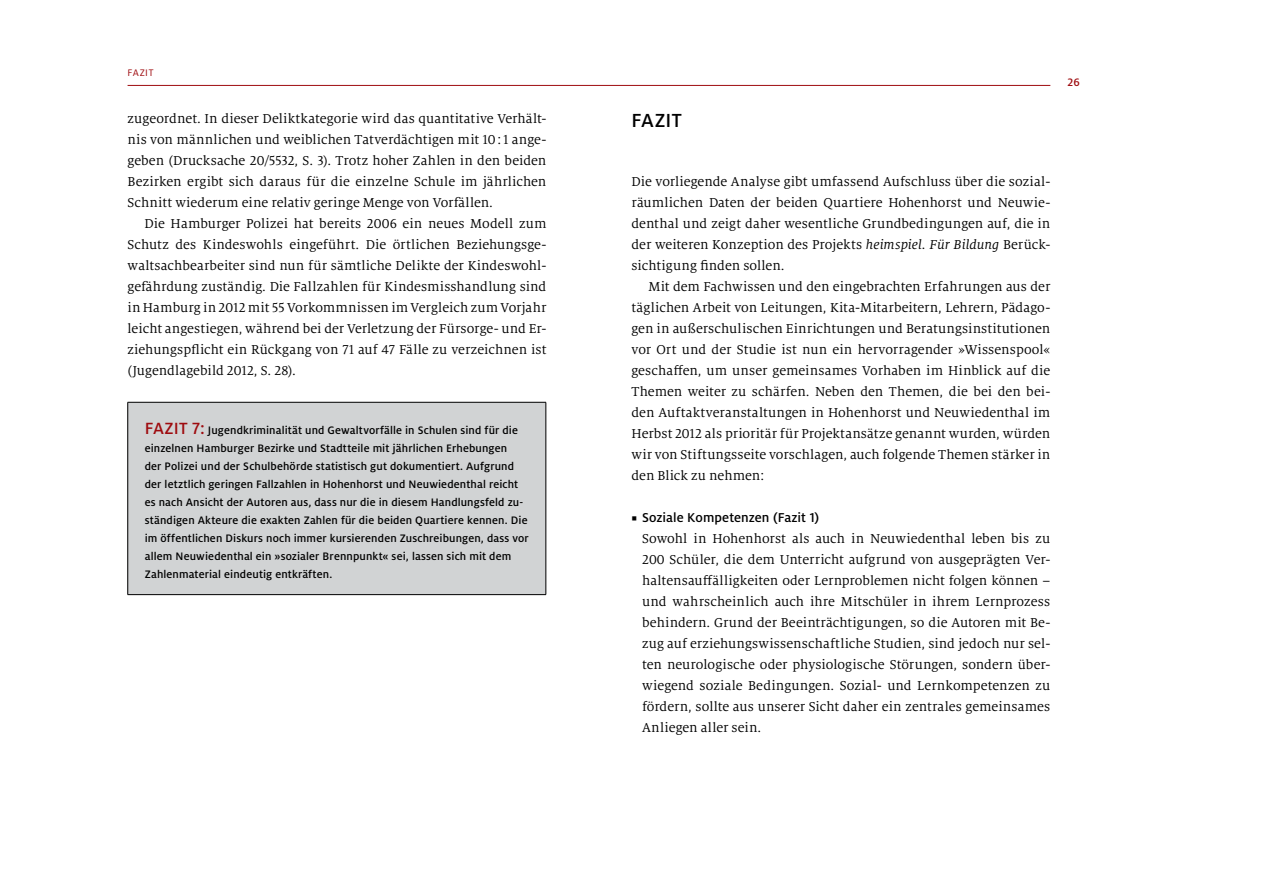
<style>
.page{position:relative;width:1263px;height:893px;background:#fff}
.page>*{position:absolute;margin:0;border:0;box-sizing:border-box;transform-origin:0 0}
.t1{font:500 21px "Milo OT";letter-spacing:.015em;color:#000}
.t2{font:14.25px/21px "Milo Serif OT";color:#000;text-align:justify}
.t3{font:500 14.25px "Milo OT";letter-spacing:.005em;color:#000}
.t4{font:500 12px/18px "Milo OT";letter-spacing:.015em;color:#000}
.t5{font:500 12px "Milo OT";color:#9e0b0f}
.t6{font:10.5px "Milo OT";letter-spacing:.055em;color:#9e0b0f}
.s1{font-size:18px;color:#9e0b0f}
.s2{font-style:italic}
.s3{font-family:"Minion Pro";font-weight:400}
</style>
<div class="page">
<hr style="left:128px;top:85px;width:922px;height:1px;background:#9e0b0f">
<div style="left:128px;top:402px;width:418px;height:193px;background:#d1d3d4"></div>
<hr style="left:128px;top:402px;width:418px;height:1px;background:#000">
<hr style="left:128px;top:594px;width:418px;height:1px;background:#000">
<hr style="left:127px;top:402px;width:1px;height:192px;background:#000">
<hr style="left:546px;top:402px;width:1px;height:192px;background:#000">
<p class="t6" style="left:128px;top:67px;width:27px">Fazit</p>
<p class="t2" style="left:128px;top:108px;width:420px">zugeordnet. In dieser Deliktkategorie wird das quantitative Verhält&shy;nis von männlichen und weiblichen Tatverdächtigen mit 10 :1 ange&shy;geben (Drucksache 20/5532, S. 3). Trotz hoher Zahlen in den beiden Bezirken ergibt sich daraus für die einzelne Schule im jährlichen Schnitt wiederum eine relativ geringe Menge von Vorfällen.</p>
<p class="t2" style="left:128px;top:213px;width:420px;text-indent:17px">Die Hamburger Polizei hat bereits 2006 ein neues Modell zum Schutz des Kindeswohls eingeführt. Die örtlichen Beziehungsge&shy;waltsachbearbeiter sind nun für sämtliche Delikte der Kindeswohl&shy;gefährdung zuständig. Die Fallzahlen für Kindesmisshandlung sind in Hamburg in 2012 mit 55 Vorkommnissen im Vergleich zum Vorjahr leicht angestiegen, während bei der Verletzung der Fürsorge- und Er&shy;ziehungspflicht ein Rückgang von 71 auf 47 Fälle zu verzeichnen ist (Jugendlagebild 2012, S. 28).</p>
<p class="t4" style="left:145px;top:421px;width:385px"><span class="s1">Fazit 7:</span> Jugendkriminalität und Gewaltvorfälle in Schulen sind für die einzelnen Hamburger Bezirke und Stadtteile mit jährlichen Erhebungen<br>der Polizei und der Schulbehörde statistisch gut dokumentiert. Aufgrund der letztlich geringen Fallzahlen in H ohenhorst und N euwiedenthal reicht es nach Ansicht der Autoren aus, dass nur die in diesem Handlungsfeld zu&shy;ständigen Akteure die exakten Zahlen für die beiden Quartiere kennen. Die im öffentlichen Diskurs noch immer kursierenden Zuschreibungen, dass vor allem N euwiedenthal ein »sozialer Brennpunkt« sei, lassen sich mit dem Zahlenmaterial eindeutig entkräften.</p>
<h1 class="t1" style="left:632px;top:109px;width:51px">FaZIT</h1>
<p class="t5" style="left:1067px;top:75px;width:14px">26</p>
<p class="t2" style="left:631px;top:171px;width:420px">Die vorliegende Analyse gibt umfassend Aufschluss über die sozial&shy;räumlichen Daten der beiden Quartiere Hohenhorst und Neuwie&shy;denthal und zeigt daher wesentliche Grundbedingungen auf, die in der weiteren Konzeption des Projekts <span class="s2">heimspiel. Für Bildung</span> Berück&shy;sichtigung finden sollen.</p>
<p class="t2" style="left:631px;top:276px;width:420px;text-indent:17px">Mit dem Fachwissen und den eingebrachten Erfahrungen aus der täglichen Arbeit von Leitungen, Kita-Mitarbeitern, Lehrern, Pädago&shy;gen in außerschulischen Einrichtungen und Beratungsinstitutionen vor Ort und der Studie ist nun ein hervorragender »Wissenspool« geschaffen, um unser gemeinsames Vorhaben im Hinblick auf die Themen weiter zu schärfen. Neben den Themen, die bei den bei&shy;den Auftaktveranstaltungen in Hohenhorst und Neuwiedenthal im Herbst 2012 als prioritär für Projektansätze genannt wurden, würden wir von Stiftungsseite vorschlagen, auch folgende Themen stärker in den Blick zu nehmen:</p>
<p class="t3" style="left:631px;top:510px;width:189px"><span class="s3">■</span> Soziale Kompetenzen (Fazit 1)</p>
<p class="t2" style="left:642px;top:528px;width:410px">Sowohl in Hohenhorst als auch in Neuwiedenthal leben bis zu 200 Schüler, die dem Unterricht aufgrund von ausgeprägten Ver&shy;haltensauffälligkeiten oder Lernproblemen nicht folgen können – und wahrscheinlich auch ihre Mitschüler in ihrem Lernprozess behindern. Grund der Beeinträchtigungen, so die Autoren mit Be&shy;zug auf erziehungswissenschaftliche Studien, sind jedoch nur sel&shy;ten neurologische oder physiologische Störungen, sondern über&shy;wiegend soziale Bedingungen. Sozial- und Lernkompetenzen zu fördern, sollte aus unserer Sicht daher ein zentrales gemeinsames Anliegen aller sein.</p>
</div>
